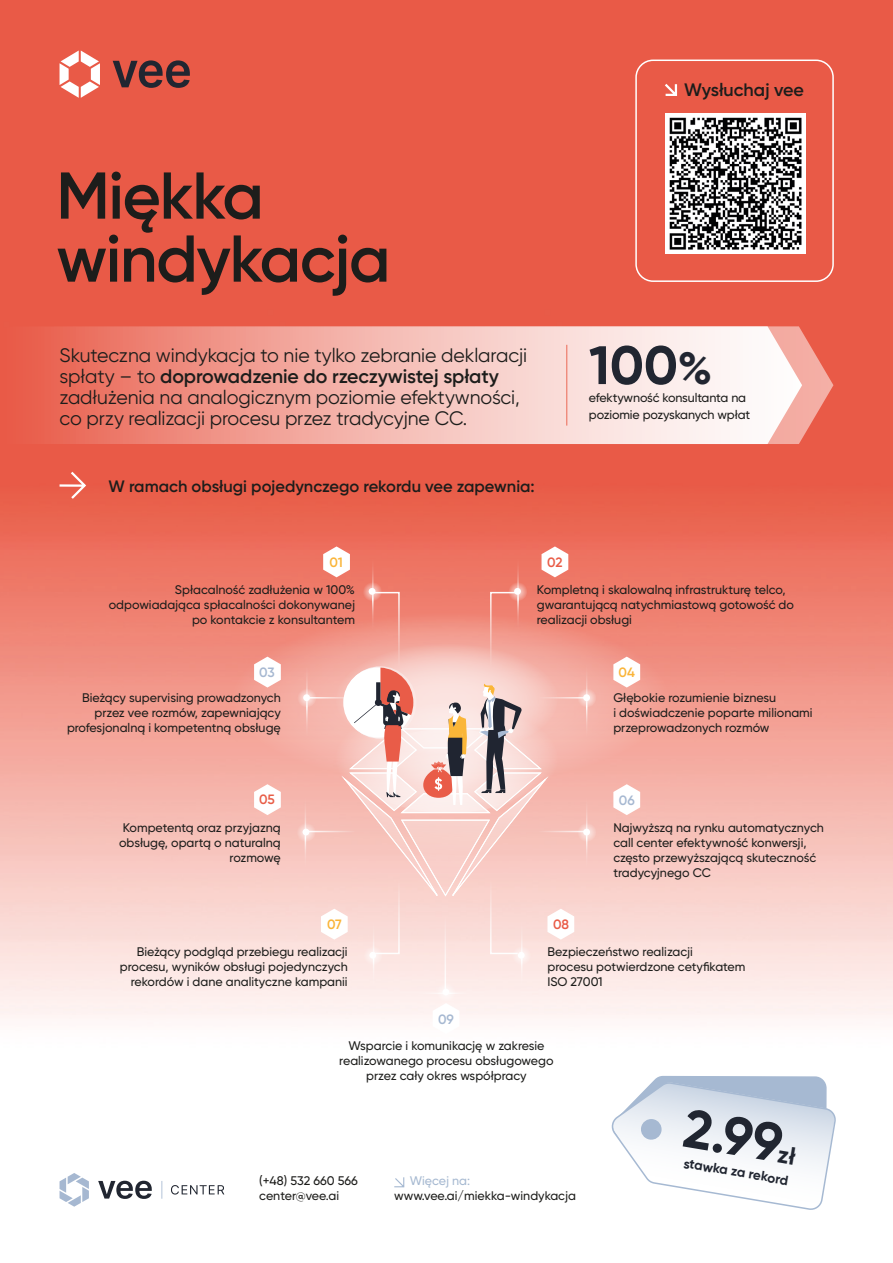
<style>
.page{position:relative;width:893px;height:1263px;background:#fff}
.page>*{position:absolute;margin:0;border:0;box-sizing:border-box;transform-origin:0 0}
._44_42_SemiBold_-20{font:600 66px "Gilroy";letter-spacing:-.02em;color:#1d1d1b}
._36_14_Bold{font:700 54px "Gilroy";color:#212631}
._12_13_Regular_-5{font:19.5px "Gilroy";letter-spacing:-.005em;color:#1d1d1b}
._12_13_Regular_-5-2{font:600 19.5px "Gilroy";letter-spacing:-.005em;color:#1d1d1b}
._12_14_SemiBold{font:600 18px "Gilroy";letter-spacing:-.005em;color:#1d1d1b}
._11_14_SemiBold{font:600 16.5px "Gilroy";color:#1d1d1b}
._9_11_Bold{font:700 13.5px "Gilroy";color:#212631}
.Naglowek_H2{font:600 13.5px "Gilroy";color:#fab438}
.Naglowek_H2-2{font:600 13.5px "Gilroy";color:#a6b8d1}
.Naglowek_H2-3{font:600 13.5px "Gilroy";color:#e95c47}
.Naglowek_H2-4{font:600 13.5px "Gilroy";color:#e85d47}
._8_32_10_Medium_L{font:500 12.45px/15px "Gilroy";color:#1d1d1b}
._8_32_10_Medium_R{font:500 12.45px/15px "Gilroy";color:#1d1d1b;text-align:right}
._8_32_10_Medium_C{font:500 12.45px/15px "Gilroy";color:#1d1d1b;text-align:center}
._8_32_11_Medium{font:500 12.45px/16.5px "Gilroy";letter-spacing:-.01em;color:#1d1d1b}
._8_32_10_Medium_L_siwy{font:500 12.45px "Gilroy";letter-spacing:-.005em;color:#a6b9d1}
.s1{font-weight:400}
.s2{font-size:45px}
</style>
<div class="page">
<img style="left:0;top:0;width:893px;height:1019px">
<svg style="left:113px;top:60px;width:77px;height:28px;background:#86403c"></svg>
<svg style="left:60px;top:51px;width:40px;height:47px"></svg>
<div style="left:635px;top:60px;width:199px;height:222px;border:2px solid #fff;border-radius:17px"></div>
<img style="left:666px;top:114px;width:139px;height:139px">
<svg style="left:662px;top:81px;width:17px;height:17px"></svg>
<svg style="left:231px;top:612px;width:438px;height:173px;background:#f3a69b"></svg>
<svg style="left:297px;top:688px;width:19px;height:19px"></svg>
<div style="left:303px;top:694px;width:7px;height:7px;background:#fff;border-radius:50%"></div>
<svg style="left:296px;top:822px;width:20px;height:20px"></svg>
<svg style="left:303px;top:829px;width:6px;height:6px"></svg>
<div style="left:436px;top:982px;width:20px;height:20px;background:#fdf1ef;border-radius:50%"></div>
<div style="left:442px;top:988px;width:7px;height:7px;background:#fff;border-radius:50%"></div>
<svg style="left:577px;top:688px;width:19px;height:19px"></svg>
<div style="left:583px;top:694px;width:7px;height:7px;background:#fff;border-radius:50%"></div>
<svg style="left:577px;top:822px;width:19px;height:20px"></svg>
<div style="left:583px;top:829px;width:7px;height:6px;background:#fff;border-radius:50%"></div>
<svg style="left:362px;top:582px;width:20px;height:19px"></svg>
<div style="left:369px;top:588px;width:6px;height:7px;background:#fff;border-radius:50%"></div>
<div style="left:363px;top:945px;width:20px;height:20px;background:#fcebe8;border-radius:50%"></div>
<div style="left:369px;top:952px;width:7px;height:7px;background:#fff;border-radius:50%"></div>
<svg style="left:508px;top:582px;width:19px;height:19px"></svg>
<div style="left:514px;top:588px;width:7px;height:7px;background:#fff;border-radius:50%"></div>
<div style="left:511px;top:945px;width:20px;height:20px;background:#fcebe8;border-radius:50%"></div>
<div style="left:518px;top:952px;width:7px;height:7px;background:#fff;border-radius:50%"></div>
<hr style="left:310px;top:697px;width:45px;height:1px;background:#fff">
<hr style="left:309px;top:831px;width:46px;height:1px;background:#fff">
<hr style="left:445px;top:916px;width:1px;height:73px;background:#fff">
<hr style="left:539px;top:697px;width:50px;height:1px;background:#fff">
<hr style="left:539px;top:831px;width:50px;height:1px;background:#fff">
<hr style="left:586px;top:660px;width:1px;height:86px;background:#fff">
<hr style="left:306px;top:660px;width:2px;height:86px;background:#fff">
<hr style="left:372px;top:553px;width:2px;height:84px;background:#fff">
<hr style="left:373px;top:914px;width:1px;height:83px;background:#fff">
<hr style="left:517px;top:553px;width:2px;height:84px;background:#fff">
<hr style="left:521px;top:914px;width:1px;height:83px;background:#fff">
<hr style="left:586px;top:791px;width:1px;height:86px;background:#fff">
<hr style="left:305px;top:791px;width:1px;height:86px;background:#fff">
<hr style="left:408px;top:992px;width:74px;height:2px;background:#fff">
<div style="left:0;top:326px;width:31px;height:118px;background:#e95c49"></div>
<svg style="left:31px;top:326px;width:802px;height:118px;background:#f3b2a9"></svg>
<hr style="left:566px;top:345px;width:2px;height:81px;background:#e95c47">
<svg style="left:57px;top:469px;width:31px;height:32px"></svg>
<svg style="left:542px;top:546px;width:26px;height:31px"></svg>
<svg style="left:323px;top:546px;width:27px;height:31px"></svg>
<svg style="left:254px;top:657px;width:27px;height:30px"></svg>
<svg style="left:254px;top:784px;width:27px;height:31px"></svg>
<svg style="left:433px;top:1003px;width:26px;height:16px"></svg>
<svg style="left:611px;top:396px;width:216px;height:680px;background:#f4afa6"></svg>
<svg style="left:321px;top:591px;width:253px;height:364px;background:#f1bfb8"></svg>
<svg style="left:60px;top:1173px;width:29px;height:34px"></svg>
<svg style="left:161px;top:1181px;width:1px;height:18px"></svg>
<svg style="left:171px;top:1185px;width:53px;height:9px"></svg>
<svg style="left:98px;top:1181px;width:54px;height:18px"></svg>
<svg style="left:394px;top:1177px;width:11px;height:11px"></svg>
<svg style="left:611px;top:1076px;width:225px;height:134px"></svg>
<p class="_12_14_SemiBold" style="left:684px;top:79px;width:121px">Wysłuchaj vee</p>
<p class="_44_42_SemiBold_-20" style="left:56px;top:155px;width:209px">Miękka</p>
<p class="_44_42_SemiBold_-20" style="left:56px;top:218px;width:336px">windykacja</p>
<p class="_12_13_Regular_-5" style="left:60px;top:343px;width:469px">Skuteczna windykacja to nie tylko zebranie deklaracji</p>
<p class="_12_13_Regular_-5-2" style="left:60px;top:364px;width:441px"><span class="s1">spłaty – to</span> doprowadzenie do rzeczywistej spłaty</p>
<p class="_12_13_Regular_-5" style="left:60px;top:385px;width:462px">zadłużenia na analogicznym poziomie efektywności,</p>
<p class="_12_13_Regular_-5" style="left:60px;top:406px;width:409px">co przy realizacji procesu przez tradycyjne CC.</p>
<p class="_11_14_SemiBold" style="left:108px;top:476px;width:428px">W ramach obsługi pojedynczego rekordu vee zapewnia:</p>
<p class="Naglowek_H2" style="left:330px;top:553px;width:15px">01</p>
<p class="Naglowek_H2-3" style="left:547px;top:553px;width:17px">02</p>
<p class="_36_14_Bold" style="left:589px;top:331px;width:125px">100<span class="s2">%</span></p>
<p class="_8_32_11_Medium" style="left:589px;top:390px;width:163px">efektywność konsultanta na poziomie pozyskanych wpłat</p>
<p class="_8_32_10_Medium_R" style="left:109px;top:582px;width:248px">Spłacalność zadłużenia w 100% odpowiadająca spłacalności dokonywanej po kontakcie z konsultantem</p>
<p class="Naglowek_H2-2" style="left:259px;top:664px;width:17px">03</p>
<p class="_8_32_10_Medium_L" style="left:537px;top:582px;width:259px">Kompletną i skalowalną infrastrukturę telco, gwarantującą natychmiastową gotowość do realizacji obsługi</p>
<p class="Naglowek_H2" style="left:619px;top:663px;width:18px">04</p>
<p class="_8_32_10_Medium_R" style="left:67px;top:690px;width:215px">Bieżący supervising prowadzonych przez vee rozmów, zapewniający profesjonalną i kompetentną obsługę</p>
<p class="_8_32_10_Medium_L" style="left:613px;top:690px;width:201px">Głębokie rozumienie biznesu<br>i doświadczenie poparte milionami przeprowadzonych rozmów</p>
<p class="Naglowek_H2-4" style="left:259px;top:791px;width:17px">05</p>
<p class="Naglowek_H2-2" style="left:619px;top:792px;width:17px">06</p>
<p class="_8_32_10_Medium_R" style="left:119px;top:819px;width:163px">Kompetentą oraz przyjazną obsługę, opartą o naturalną rozmowę</p>
<p class="_8_32_10_Medium_L" style="left:613px;top:819px;width:212px">Najwyższą na rynku automatycznych call center efektywność konwersji, często przewyższającą skuteczność tradycyjnego CC</p>
<p class="Naglowek_H2" style="left:327px;top:916px;width:16px">07</p>
<p class="Naglowek_H2-3" style="left:553px;top:916px;width:18px">08</p>
<p class="_8_32_10_Medium_R" style="left:120px;top:944px;width:229px">Bieżący podgląd przebiegu realizacji procesu, wyników obsługi pojedynczych rekordów i dane analityczne kampanii</p>
<p class="_8_32_10_Medium_L" style="left:547px;top:944px;width:199px">Bezpieczeństwo realizacji<br>procesu potwierdzone cetyfikatem<br>ISO 27001</p>
<p class="Naglowek_H2-2" style="left:438px;top:1010px;width:17px">09</p>
<p class="_8_32_10_Medium_C" style="left:339px;top:1038px;width:216px">Wsparcie i komunikację w zakresie realizowanego procesu obsługowego przez cały okres współpracy</p>
<p class="_8_32_10_Medium_L" style="left:259px;top:1173px;width:100px">(+48) 532 660 566</p>
<p class="_8_32_10_Medium_L" style="left:259px;top:1188px;width:81px">center@vee.ai</p>
<p class="_8_32_10_Medium_L_siwy" style="left:410px;top:1173px;width:62px">Więcej na:</p>
<p class="_8_32_10_Medium_L" style="left:394px;top:1188px;width:183px">www.vee.ai/miekka-windykacja</p>
<p class="_36_14_Bold" style="left:689px;top:1094px;width:101px;rotate:9deg">2.99</p>
<p class="_9_11_Bold" style="left:685px;top:1155px;width:107px;rotate:9deg">stawka za rekord</p>
</div>
